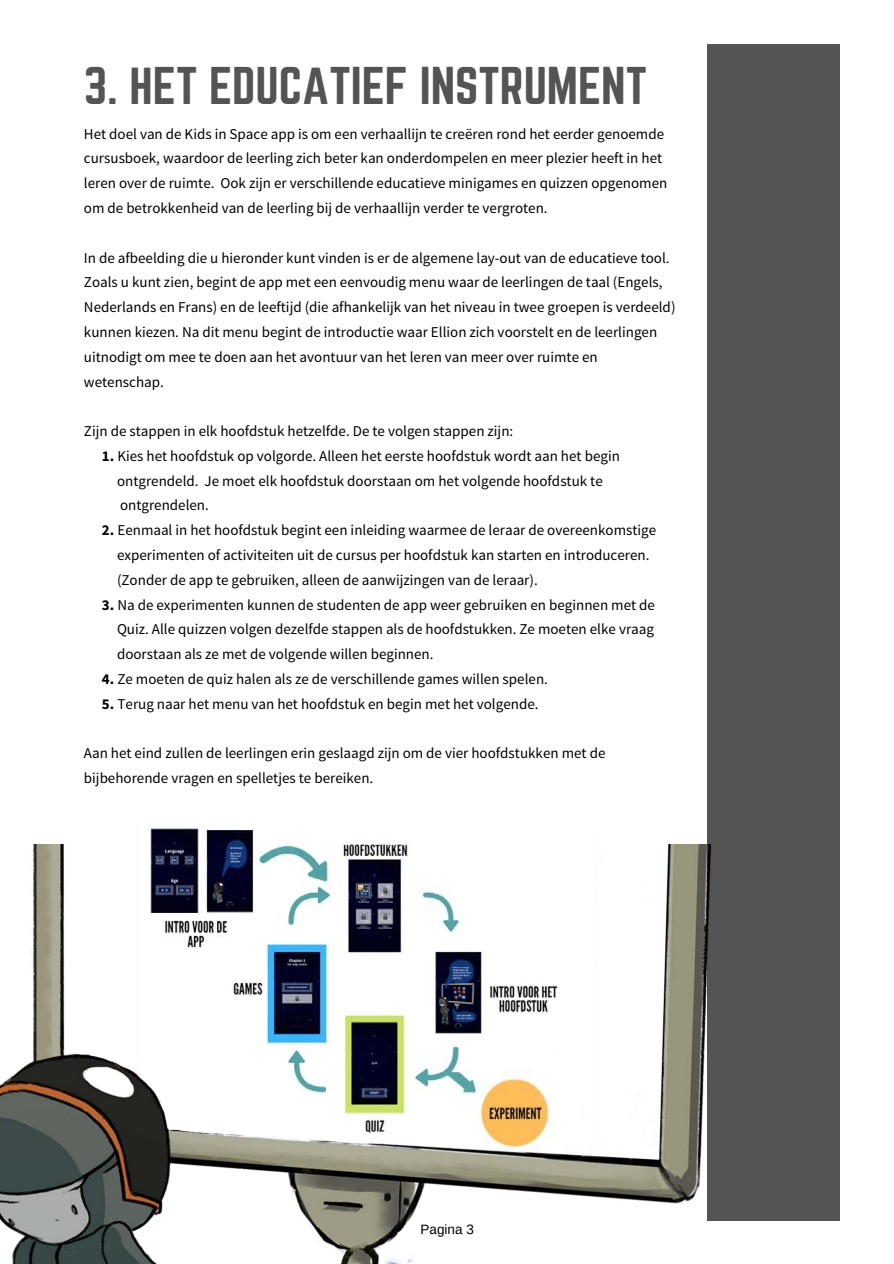
<style>
.page{position:relative;width:894px;height:1264px;background:#fff}
.page>*{position:absolute;margin:0;border:0;box-sizing:border-box;transform-origin:0 0}
.t1{font:46.5px "Norwester";color:#545454}
.t2{font:15px/24.8px "Source Sans Pro";color:#000}
.t3{font:13.5px "Arimo";color:#000}
.s1{font-weight:700}
</style>
<div class="page">
<div style="left:707px;top:45px;width:132px;height:1175px;background:#545454"></div>
<img style="left:150px;top:828px;width:223px;height:16px">
<img style="left:0;top:844px;width:785px;height:419px">
<h1 class="t1" style="left:84px;top:64px;width:564px">3. HET EDUCATIEF INSTRUMENT</h1>
<p class="t2" style="left:84px;top:122px;width:584px">Het doel van de Kids in Space app is om een verhaallijn te creëren rond het eerder genoemde cursusboek, waardoor de leerling zich beter kan onderdompelen en meer plezier heeft in het leren over de ruimte. Ook zijn er verschillende educatieve minigames en quizzen opgenomen om de betrokkenheid van de leerling bij de verhaallijn verder te vergroten.</p>
<p class="t2" style="left:84px;top:245px;width:593px">In de afbeelding die u hieronder kunt vinden is er de algemene lay-out van de educatieve tool.<br>Zoals u kunt zien, begint de app met een eenvoudig menu waar de leerlingen de taal (Engels, Nederlands en Frans) en de leeftijd (die afhankelijk van het niveau in twee groepen is verdeeld) kunnen kiezen. Na dit menu begint de introductie waar Ellion zich voorstelt en de leerlingen uitnodigt om mee te doen aan het avontuur van het leren van meer over ruimte en wetenschap.</p>
<p class="t2" style="left:84px;top:419px;width:430px">Zijn de stappen in elk hoofdstuk hetzelfde. De te volgen stappen zijn:</p>
<p class="t2" style="left:117px;top:444px;width:504px;text-indent:-15px"><span class="s1">1.</span> Kies het hoofdstuk op volgorde. Alleen het eerste hoofdstuk wordt aan het begin ontgrendeld. Je moet elk hoofdstuk doorstaan om het volgende hoofdstuk te ontgrendelen.</p>
<p class="t2" style="left:117px;top:518px;width:540px;text-indent:-15px"><span class="s1">2.</span> Eenmaal in het hoofdstuk begint een inleiding waarmee de leraar de overeenkomstige experimenten of activiteiten uit de cursus per hoofdstuk kan starten en introduceren. (Zonder de app te gebruiken, alleen de aanwijzingen van de leraar).</p>
<p class="t2" style="left:117px;top:592px;width:539px;text-align:justify;text-indent:-15px"><span class="s1">3.</span> Na de experimenten kunnen de studenten de app weer gebruiken en beginnen met de Quiz. Alle quizzen volgen dezelfde stappen als de hoofdstukken. Ze moeten elke vraag doorstaan als ze met de volgende willen beginnen.</p>
<p class="t2" style="left:102px;top:666px;width:447px"><span class="s1">4.</span> Ze moeten de quiz halen als ze de verschillende games willen spelen.</p>
<p class="t2" style="left:102px;top:691px;width:438px"><span class="s1">5.</span> Terug naar het menu van het hoofdstuk en begin met het volgende.</p>
<p class="t2" style="left:84px;top:741px;width:523px">Aan het eind zullen de leerlingen erin geslaagd zijn om de vier hoofdstukken met de bijbehorende vragen en spelletjes te bereiken.</p>
<p class="t3" style="left:420px;top:1221px;width:55px">Pagina 3</p>
</div>
